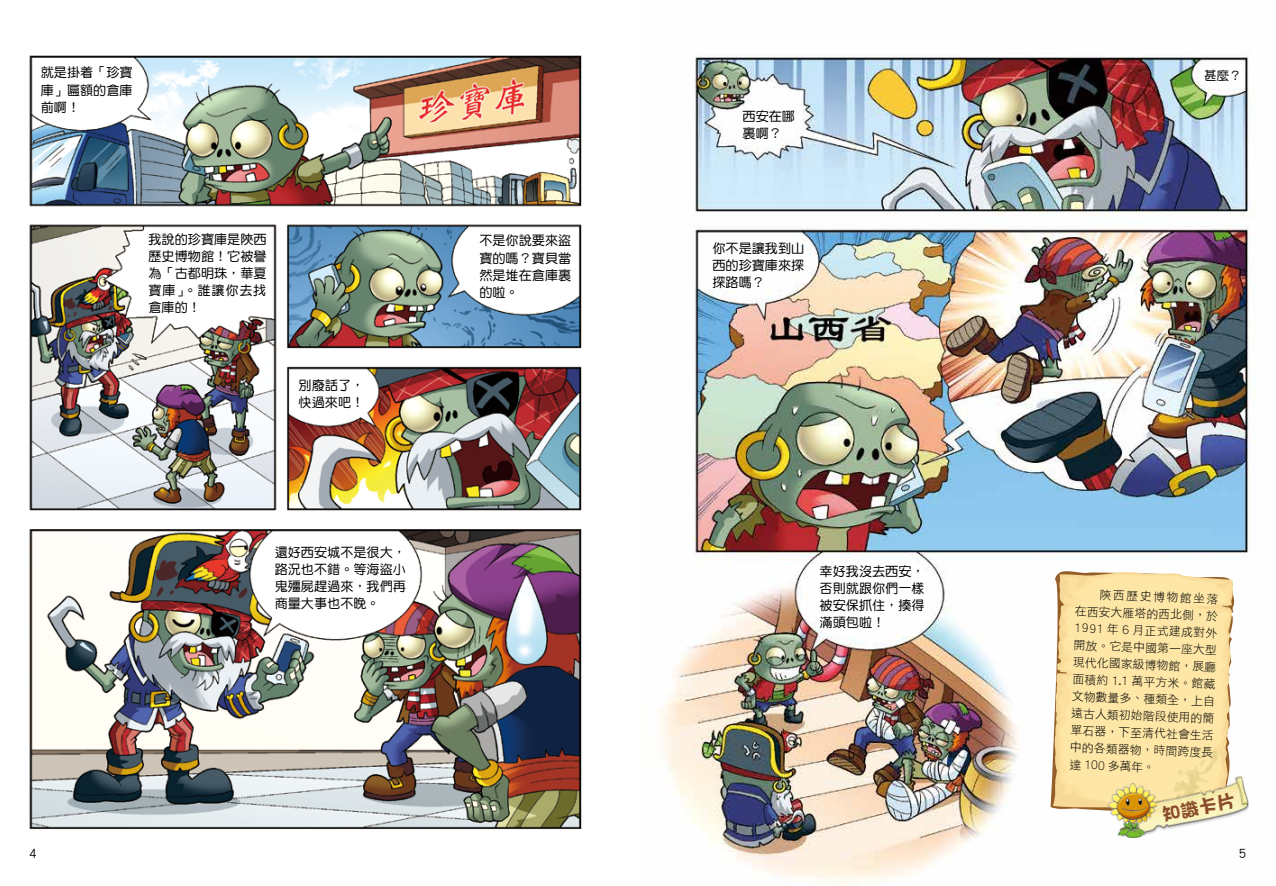
<style>
.page{position:relative;width:1276px;height:886px;background:#fff}
.page>*{position:absolute;margin:0;border:0;box-sizing:border-box;transform-origin:0 0}
.t1{font:18.75px "DF Hai Bao HK W9";color:#8a4d2c}
.t2{font:13.12px/17.1px "DF Yuan HK W5";color:#000;text-align:justify}
.t3{font:12.5px "DF Yuan HK W5";color:#000}
.t4{font:11.75px/17px "DF Hei HK W3";color:#000;text-align:justify}
</style>
<div class="page">
<img style="left:29px;top:55px;width:553px;height:774px">
<img style="left:661px;top:53px;width:595px;height:832px">
<svg style="left:1050px;top:571px;width:185px;height:243px;background:#fae3a7"></svg>
<img style="left:1119px;top:772px;width:137px;height:72px">
<img style="left:1108px;top:783px;width:48px;height:55px">
<p class="t2" style="left:41px;top:64px;width:93px">就是掛着「珍寶庫」匾額的倉庫前啊！</p>
<p class="t2" style="left:148px;top:230px;width:120px">我說的珍寶庫是陝西歷史博物館！它被譽為「古都明珠，華夏寶庫」。誰讓你去找倉庫的！</p>
<p class="t2" style="left:299px;top:376px;width:67px">別廢話了，快過來吧！</p>
<p class="t2" style="left:275px;top:544px;width:133px">還好西安城不是很大，路況也不錯。等海盜小鬼殭屍趕過來，我們再商量大事也不晚。</p>
<p class="t2" style="left:479px;top:232px;width:93px">不是你說要來盜寶的嗎？寶貝當然是堆在倉庫裏的啦。</p>
<p class="t2" style="left:742px;top:108px;width:54px">西安在哪裏啊？</p>
<p class="t2" style="left:712px;top:239px;width:93px">你不是讓我到山西的珍寶庫來探探路嗎？</p>
<p class="t2" style="left:819px;top:562px;width:106px">幸好我沒去西安，否則就跟你們一樣被安保抓住，揍得滿頭包啦！</p>
<p class="t3" style="left:1204px;top:68px;width:39px">甚麼？</p>
<p class="t4" style="left:1075px;top:585px;width:145px;text-indent:24px;rotate:2deg">陝西歷史博物館坐落在西安大雁塔的西北側，於1991 年 6 月正式建成對外開放。它是中國第一座大型現代化國家級博物館，展廳面積約 1.1 萬平方米。館藏文物數量多、種類全，上自遠古人類初始階段使用的簡單石器，下至清代社會生活中的各類器物，時間跨度長達 100 多萬年。</p>
<h1 class="t1" style="left:1160px;top:805px;width:76px;rotate:-12deg">知識卡片</h1>
<p class="t3" style="left:29px;top:847px;width:9px">4</p>
<p class="t3" style="left:1239px;top:847px;width:9px">5</p>
</div>
